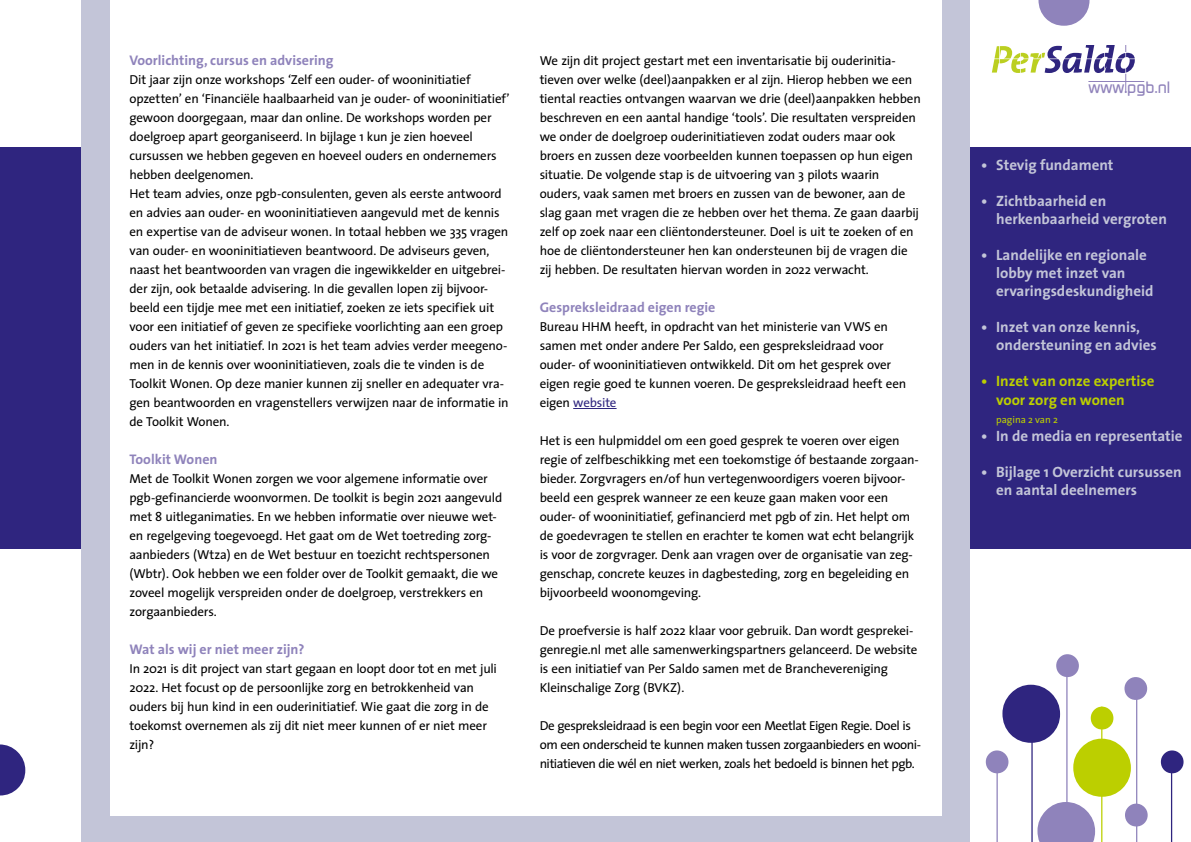
<style>
.page{position:relative;width:1191px;height:842px;background:#fff}
.page>*{position:absolute;margin:0;border:0;box-sizing:border-box;transform-origin:0 0}
.t1{font:500 16.5px "Continuum";color:#9083bb}
.t2{font:700 15px/18px "The Sans";color:#c3c5d8}
.t3{font:700 15px/18px "The Sans";color:#bccf00}
.t4{font:700 14px "The Sans";color:#8f83bb}
.t5{font:13px/19px "The Sans";letter-spacing:-.015em;color:#000}
.t6{font:13px/19px "The Sans";letter-spacing:-.035em;color:#000}
.t7{font:10px "The Sans";color:#bccf00}
.s1{color:#2f257f}
</style>
<div class="page">
<div style="left:0;top:147px;width:1191px;height:401px;background:#2f257f"></div>
<div style="left:81px;top:0;width:888px;height:842px;background:#c3c5d8"></div>
<div style="left:110px;top:0;width:831px;height:815px;background:#fff"></div>
<hr style="left:1088px;top:81px;width:56px;height:1px;background:#9083bb">
<svg style="left:991px;top:45px;width:143px;height:48px"></svg>
<svg style="left:0;top:744px;width:25px;height:51px"></svg>
<svg style="left:1038px;top:0;width:51px;height:26px"></svg>
<hr style="left:1171px;top:764px;width:1px;height:78px;background:#2f257f">
<svg style="left:1160px;top:750px;width:23px;height:23px"></svg>
<svg style="left:985px;top:654px;width:162px;height:188px"></svg>
<hr style="left:573px;top:408px;width:43px;height:1px;background:#2f257f">
<p class="t4" style="left:129px;top:48px;width:206px">Voorlichting, cursus en advisering</p>
<p class="t5" style="left:129px;top:69px;width:382px">Dit jaar zijn onze workshops ‘Zelf een ouder- of wooninitiatief opzetten’ en ‘Financiële haalbaarheid van je ouder- of wooninitiatief’ gewoon doorgegaan, maar dan online. De workshops worden per doelgroep apart georganiseerd. In bijlage 1 kun je zien hoeveel cursussen we hebben gegeven en hoeveel ouders en ondernemers hebben deelgenomen.<br>Het team advies, onze pgb-consulenten, geven als eerste antwoord en advies aan ouder- en wooninitiatieven aangevuld met de kennis en expertise van de adviseur wonen. In totaal hebben we 335 vragen van ouder- en wooninitiatieven beantwoord. De adviseurs geven, naast het beantwoorden van vragen die ingewikkelder en uitgebrei&shy;der zijn, ook betaalde advisering. In die gevallen lopen zij bijvoor&shy;beeld een tijdje mee met een initiatief, zoeken ze iets specifiek uit voor een initiatief of geven ze specifieke voorlichting aan een groep ouders van het initiatief. In 2021 is het team advies verder meegeno&shy;men in de kennis over wooninitiatieven, zoals die te vinden is de Toolkit Wonen. Op deze manier kunnen zij sneller en adequater vra&shy;gen beantwoorden en vragenstellers verwijzen naar de informatie in de Toolkit Wonen.</p>
<p class="t4" style="left:129px;top:447px;width:90px">Toolkit Wonen</p>
<p class="t5" style="left:129px;top:468px;width:374px">Met de Toolkit Wonen zorgen we voor algemene informatie over pgb-gefinancierde woonvormen. De toolkit is begin 2021 aangevuld met 8 uitleganimaties. En we hebben informatie over nieuwe wet&shy;en regelgeving toegevoegd. Het gaat om de Wet toetreding zorg&shy;aanbieders (Wtza) en de Wet bestuur en toezicht rechtspersonen (Wbtr). Ook hebben we een folder over de Toolkit gemaakt, die we zoveel mogelijk verspreiden onder de doelgroep, verstrekkers en zorgaanbieders.</p>
<p class="t4" style="left:129px;top:637px;width:177px">Wat als wij er niet meer zijn?</p>
<p class="t5" style="left:129px;top:658px;width:369px">In 2021 is dit project van start gegaan en loopt door tot en met juli 2022. Het focust op de persoonlijke zorg en betrokkenheid van ouders bij hun kind in een ouderinitiatief. Wie gaat die zorg in de toekomst overnemen als zij dit niet meer kunnen of er niet meer zijn?</p>
<p class="t5" style="left:540px;top:50px;width:383px">We zijn dit project gestart met een inventarisatie bij ouderinitia&shy;tieven over welke (deel)aanpakken er al zijn. Hierop hebben we een tiental reacties ontvangen waarvan we drie (deel)aanpakken hebben beschreven en een aantal handige ‘tools’. Die resultaten verspreiden we onder de doelgroep ouderinitiatieven zodat ouders maar ook broers en zussen deze voorbeelden kunnen toepassen op hun eigen situatie. De volgende stap is de uitvoering van 3 pilots waarin ouders, vaak samen met broers en zussen van de bewoner, aan de slag gaan met vragen die ze hebben over het thema. Ze gaan daarbij zelf op zoek naar een cliëntondersteuner. Doel is uit te zoeken of en hoe de cliëntondersteuner hen kan ondersteunen bij de vragen die zij hebben. De resultaten hiervan worden in 2022 verwacht.</p>
<p class="t4" style="left:540px;top:295px;width:177px">Gespreksleidraad eigen regie</p>
<p class="t5" style="left:540px;top:316px;width:368px">Bureau HHM heeft, in opdracht van het ministerie van VWS en samen met onder andere Per Saldo, een gespreksleidraad voor ouder- of wooninitiatieven ontwikkeld. Dit om het gesprek over eigen regie goed te kunnen voeren. De gespreksleidraad heeft een eigen <span class="s1">website</span></p>
<p class="t5" style="left:540px;top:430px;width:381px">Het is een hulpmiddel om een goed gesprek te voeren over eigen regie of zelfbeschikking met een toekomstige óf bestaande zorgaan&shy;bieder. Zorgvragers en/of hun vertegenwoordigers voeren bijvoor&shy;beeld een gesprek wanneer ze een keuze gaan maken voor een ouder- of wooninitiatief, gefinancierd met pgb of zin. Het helpt om de goedevragen te stellen en erachter te komen wat echt belangrijk is voor de zorgvrager. Denk aan vragen over de organisatie van zeg&shy;genschap, concrete keuzes in dagbesteding, zorg en begeleiding en bijvoorbeeld woonomgeving.</p>
<p class="t5" style="left:540px;top:620px;width:379px">De proefversie is half 2022 klaar voor gebruik. Dan wordt gesprekei&shy;genregie.nl met alle samenwerkingspartners gelanceerd. De website is een initiatief van Per Saldo samen met de Branchevereniging Kleinschalige Zorg (BVKZ).</p>
<p class="t6" style="left:540px;top:715px;width:383px">De gespreksleidraad is een begin voor een Meetlat Eigen Regie. Doel is om een onderscheid te kunnen maken tussen zorgaanbieders en wooni&shy;nitiatieven die wél en niet werken, zoals het bedoeld is binnen het pgb.</p>
<p class="t1" style="left:1088px;top:76px;width:83px">www.pgb.nl</p>
<p class="t2" style="left:981px;top:156px;width:134px">• Stevig fundament</p>
<p class="t2" style="left:996px;top:192px;width:172px;text-indent:-15px">• Zichtbaarheid en herkenbaarheid vergroten</p>
<p class="t2" style="left:996px;top:246px;width:159px;text-indent:-15px">• Landelijke en regionale lobby met inzet van ervaringsdeskundigheid</p>
<p class="t2" style="left:996px;top:318px;width:162px;text-indent:-15px">• Inzet van onze kennis, ondersteuning en advies</p>
<p class="t3" style="left:996px;top:372px;width:160px;text-indent:-15px">• Inzet van onze expertise voor zorg en wonen</p>
<p class="t7" style="left:996px;top:411px;width:63px">pagina 2 van 2</p>
<p class="t2" style="left:981px;top:426px;width:203px">• In de media en representatie</p>
<p class="t2" style="left:996px;top:462px;width:187px;text-indent:-15px">• Bijlage 1 Overzicht cursussen en aantal deelnemers</p>
</div>
